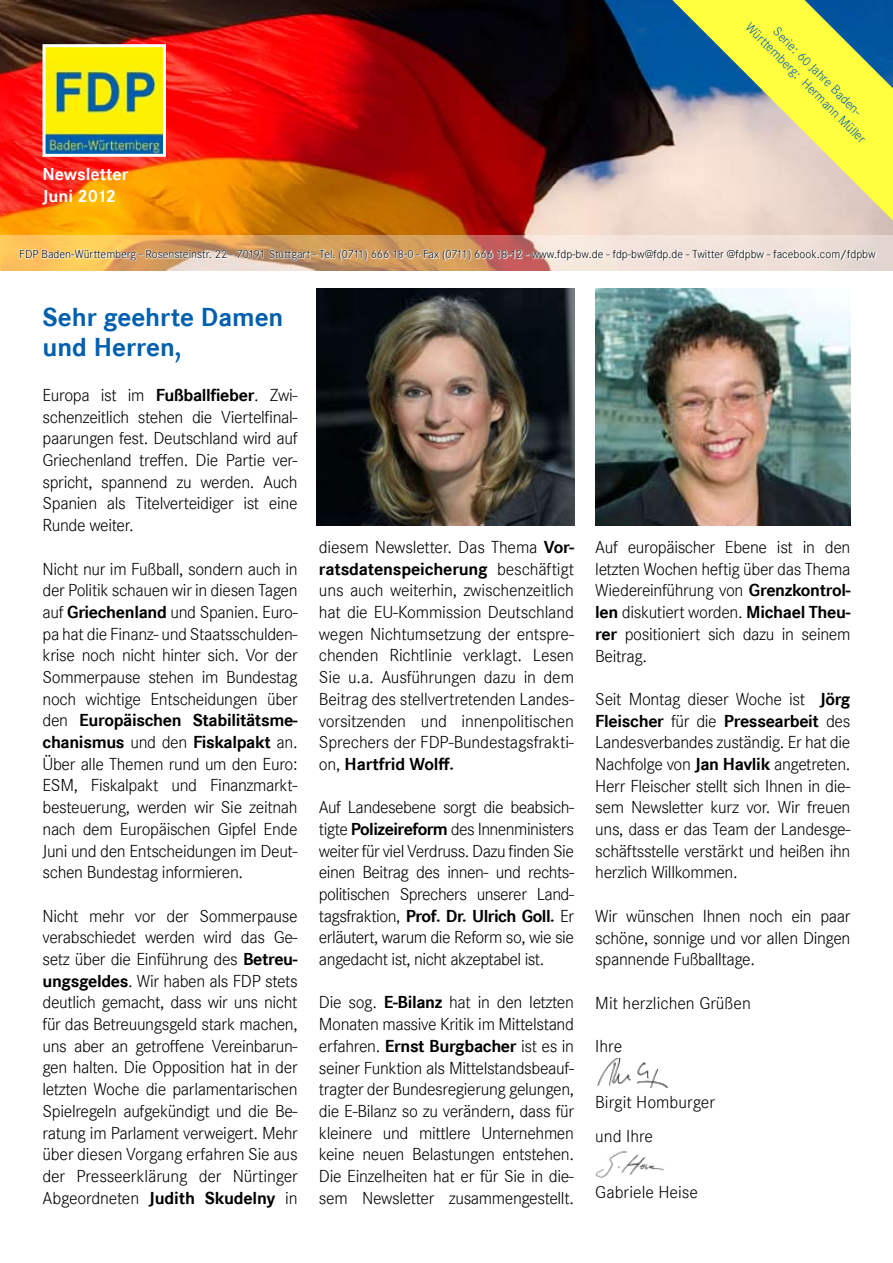
<style>
.page{position:relative;width:893px;height:1263px;background:#fff}
.page>*{position:absolute;margin:0;border:0;box-sizing:border-box;transform-origin:0 0}
.t1{font:700 27px/30px "Corporate S";color:#0060af}
.t2{font:18px/21.8px "Corporate S Ligh";letter-spacing:-.02em;color:#000;text-align:justify}
.t3{font:700 18px/21.8px "Corporate S";letter-spacing:-.02em;color:#000}
.t4{font:18px/34.3px "Corporate S Ligh";color:#000}
.t5{font:700 18px/21.6px "Corporate S";color:#fff}
.t6{font:13.5px "Corporate S Ligh";color:#0060af}
.t7{font:12px "Corporate S Ligh";color:#000}
.s1{font-family:"Corporate S";font-weight:700}
.s2{font-family:"Corporate S Ligh";font-weight:400}
</style>
<div class="page">
<img style="left:0;top:0;width:893px;height:235px">
<svg style="left:672px;top:0;width:221px;height:221px;background:#c9cf89"></svg>
<img style="left:47px;top:48px;width:115px;height:105px">
<div style="left:43px;top:44px;width:123px;height:113px;border:3px solid #fff"></div>
<svg style="left:0;top:235px;width:893px;height:36px;background:#e6bd8d"></svg>
<svg style="left:18px;top:248px;width:875px;height:66px"></svg>
<img style="left:595px;top:288px;width:255px;height:238px">
<img style="left:597px;top:1059px;width:71px;height:28px">
<img style="left:595px;top:1150px;width:69px;height:28px">
<img style="left:316px;top:288px;width:258px;height:237px">
<p class="t5" style="left:43px;top:164px;width:87px">Newsletter<br>Juni 2012</p>
<p class="t6" style="left:753px;top:19px;width:166px;rotate:45deg">Württemberg: Hermann Müller</p>
<p class="t6" style="left:781px;top:24px;width:123px;rotate:45deg">Serie: 60 Jahre Baden-</p>
<p class="t7" style="left:19px;top:247px;width:858px">FDP Baden-Württemberg - Rosensteinstr. 22 - 70191 Stuttgart - Tel. (0711) 666 18-0 - Fax (0711) 666 18-12 - www.fdp-bw.de - fdp-bw@fdp.de - Twitter @fdpbw - facebook.com/fdpbw</p>
<h1 class="t1" style="left:43px;top:302px;width:242px">Sehr geehrte Damen und Herren,</h1>
<p class="t2" style="left:43px;top:384px;width:257px">Europa ist im <span class="s1">Fußballfieber</span>. Zwi&shy;schenzeitlich stehen die Viertelfinal&shy;paarungen fest. Deutschland wird auf Griechenland treffen. Die Partie ver&shy;spricht, spannend zu werden. Auch Spanien als Titelverteidiger ist eine Runde weiter.</p>
<p class="t2" style="left:43px;top:558px;width:257px">Nicht nur im Fußball, sondern auch in der Politik schauen wir in diesen Tagen auf <span class="s1">Griechenland</span> und Spanien. Euro&shy;pa hat die Finanz- und Staatsschulden&shy;krise noch nicht hinter sich. Vor der Sommerpause stehen im Bundestag noch wichtige Entscheidungen über</p>
<p class="t3" style="left:43px;top:710px;width:257px"><span class="s2">den</span> Europäischen Stabilitätsme&shy;chanismus <span class="s2">und den</span> Fiskalpakt <span class="s2">an.</span></p>
<p class="t2" style="left:43px;top:753px;width:257px">Über alle Themen rund um den Euro:<br>ESM, Fiskalpakt und Finanzmarkt&shy;besteuerung, werden wir Sie zeitnah nach dem Europäischen Gipfel Ende Juni und den Entscheidungen im Deut&shy;schen Bundestag informieren.</p>
<p class="t2" style="left:43px;top:905px;width:257px">Nicht mehr vor der Sommerpause verabschiedet werden wird das Ge&shy;setz über die Einführung des <span class="s1">Betreu&shy;ungsgeldes</span>. Wir haben als FDP stets deutlich gemacht, dass wir uns nicht für das Betreuungsgeld stark machen, uns aber an getroffene Vereinbarun&shy;gen halten. Die Opposition hat in der letzten Woche die parlamentarischen Spielregeln aufgekündigt und die Be&shy;ratung im Parlament verweigert. Mehr über diesen Vorgang erfahren Sie aus der Presseerklärung der Nürtinger Abgeordneten <span class="s1">Judith Skudelny</span> in</p>
<p class="t2" style="left:319px;top:536px;width:257px">diesem Newsletter. Das Thema <span class="s1">Vor-</span></p>
<p class="t3" style="left:319px;top:558px;width:257px">ratsdatenspeicherung <span class="s2">beschäftigt</span></p>
<p class="t2" style="left:319px;top:580px;width:257px">uns auch weiterhin, zwischenzeitlich hat die EU-Kommission Deutschland wegen Nichtumsetzung der entspre&shy;chenden Richtlinie verklagt. Lesen Sie u.a. Ausführungen dazu in dem Beitrag des stellvertretenden Landes&shy;vorsitzenden und innenpolitischen Sprechers der FDP-Bundestagsfrakti-</p>
<p class="t3" style="left:319px;top:753px;width:137px"><span class="s2">on,</span> Hartfrid Wolff.</p>
<p class="t2" style="left:319px;top:796px;width:257px">Auf Landesebene sorgt die beabsich&shy;tigte <span class="s1">Polizeireform</span> des Innenministers weiter für viel Verdruss. Dazu finden Sie einen Beitrag des innen- und rechts&shy;politischen Sprechers unserer Land-</p>
<p class="t3" style="left:319px;top:905px;width:257px"><span class="s2">tagsfraktion,</span> Prof. Dr. Ulrich Goll. <span class="s2">Er</span></p>
<p class="t2" style="left:319px;top:927px;width:257px">erläutert, warum die Reform so, wie sie angedacht ist, nicht akzeptabel ist.</p>
<p class="t2" style="left:319px;top:992px;width:257px">Die sog. <span class="s1">E-Bilanz</span> hat in den letzten Monaten massive Kritik im Mittelstand erfahren. <span class="s1">Ernst Burgbacher</span> ist es in seiner Funktion als Mittelstandsbeauf&shy;tragter der Bundesregierung gelungen, die E-Bilanz so zu verändern, dass für kleinere und mittlere Unternehmen keine neuen Belastungen entstehen.<br>Die Einzelheiten hat er für Sie in die&shy;sem Newsletter zusammengestellt.</p>
<p class="t2" style="left:595px;top:536px;width:257px">Auf europäischer Ebene ist in den letzten Wochen heftig über das Thema Wiedereinführung von <span class="s1">Grenzkontrol&shy;len</span> diskutiert worden. <span class="s1">Michael Theu&shy;rer</span> positioniert sich dazu in seinem Beitrag.</p>
<p class="t2" style="left:595px;top:688px;width:257px">Seit Montag dieser Woche ist <span class="s1">Jörg</span></p>
<p class="t3" style="left:595px;top:710px;width:257px">Fleischer <span class="s2">für die</span> Pressearbeit <span class="s2">des</span></p>
<p class="t2" style="left:595px;top:732px;width:257px">Landesverbandes zuständig. Er hat die Nachfolge von <span class="s1">Jan Havlik</span> angetreten.<br>Herr Fleischer stellt sich Ihnen in die&shy;sem Newsletter kurz vor. Wir freuen uns, dass er das Team der Landesge&shy;schäftsstelle verstärkt und heißen ihn herzlich Willkommen.</p>
<p class="t2" style="left:595px;top:905px;width:257px">Wir wünschen Ihnen noch ein paar schöne, sonnige und vor allen Dingen spannende Fußballtage.</p>
<p class="t4" style="left:595px;top:985px;width:157px">Mit herzlichen Grüßen</p>
<p class="t2" style="left:595px;top:1035px;width:29px">Ihre</p>
<p class="t4" style="left:595px;top:1085px;width:121px">Birgit Homburger und Ihre</p>
<p class="t4" style="left:595px;top:1175px;width:104px">Gabriele Heise</p>
</div>
